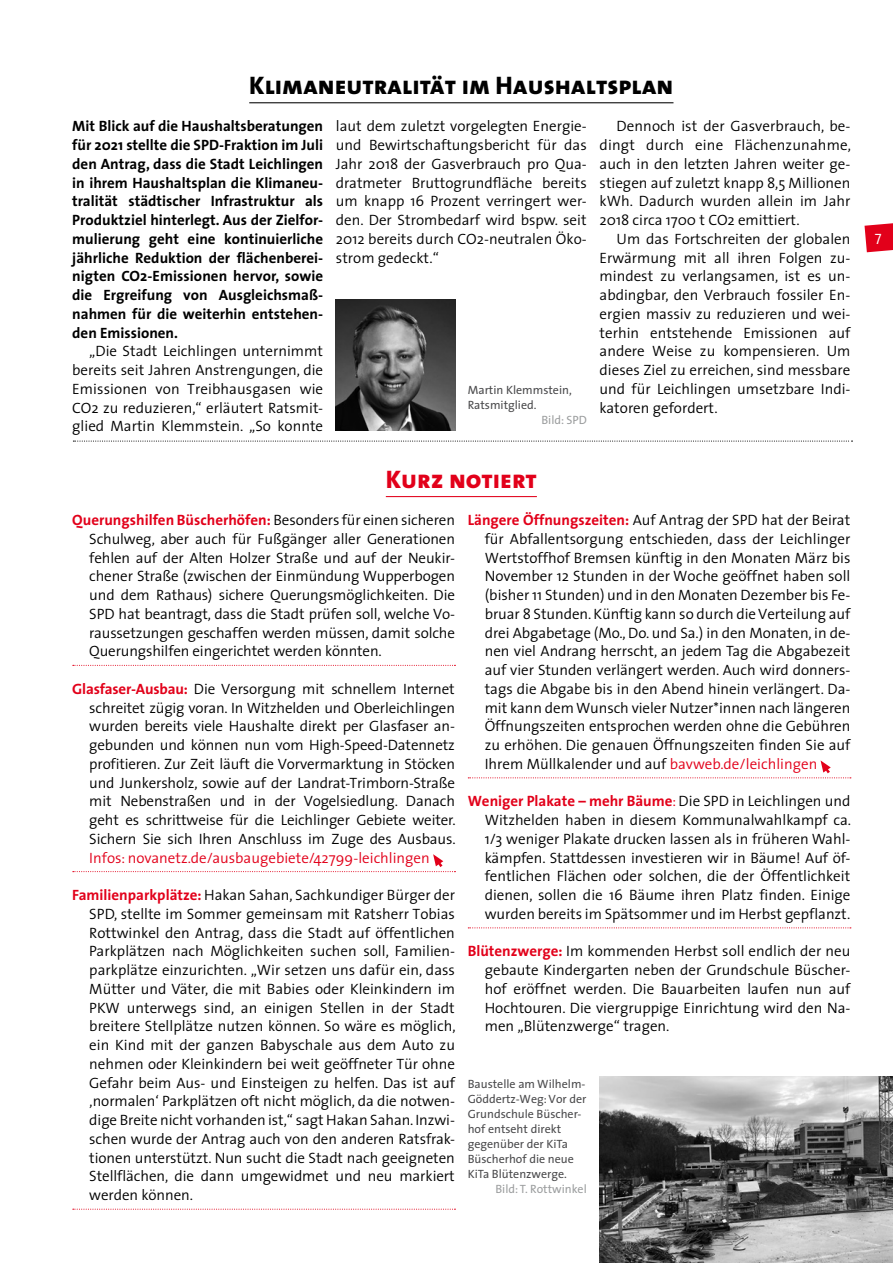
<style>
.page{position:relative;width:893px;height:1263px;background:#fff}
.page>*{position:absolute;margin:0;border:0;box-sizing:border-box;transform-origin:0 0}
.t1{font:25.5px "The Sans Extra Bold Caps";color:#000}
.t2{font:25.5px "The Sans Extra Bold Caps";color:#e2001a}
.t3{font:300 15px/18.8px "The Sans";color:#000;text-align:justify}
.t4{font:700 15px/18.8px "The Sans";color:#000;text-align:justify}
.t5{font:300 15px "The Sans";color:#e2001a}
.t6{font:15px "The Sans Semi Light Caps";color:#fff}
.t7{font:12px/15px "The Sans";color:#4b4b4d}
.t8{font:12px "The Sans";color:#9c9e9f}
.s1{font-weight:700;color:#e2001a}
.s2{color:#e2001a}
</style>
<div class="page">
<svg style="left:864px;top:223px;width:29px;height:29px"></svg>
<hr style="left:249px;top:102px;width:424px;height:1px;background:#000">
<svg style="left:73px;top:441px;width:779px;height:1px"></svg>
<img style="left:336px;top:300px;width:119px;height:131px">
<hr style="left:386px;top:496px;width:151px;height:1px;background:#e2001a">
<svg style="left:73px;top:665px;width:382px;height:1px"></svg>
<svg style="left:73px;top:1209px;width:382px;height:1px"></svg>
<svg style="left:73px;top:854px;width:382px;height:18px"></svg>
<svg style="left:468px;top:927px;width:383px;height:1px"></svg>
<svg style="left:468px;top:760px;width:383px;height:18px"></svg>
<img style="left:600px;top:1076px;width:293px;height:187px">
<h1 class="t1" style="left:249px;top:64px;width:426px">Klimaneutralität im Haushaltsplan</h1>
<p class="t4" style="left:72px;top:116px;width:252px">Mit Blick auf die Haushaltsberatungen für 2021 stellte die SPD-Fraktion im Juli den Antrag, dass die Stadt Leichlingen in ihrem Haushaltsplan die Klimaneu&shy;tralität städtischer Infrastruktur als Produktziel hinterlegt. Aus der Zielfor&shy;mulierung geht eine kontinuierliche jährliche Reduktion der flächenberei&shy;nigten CO2-Emissionen hervor, sowie die Ergreifung von Ausgleichsmaß&shy;nahmen für die weiterhin entstehen&shy;den Emissionen.</p>
<p class="t3" style="left:72px;top:341px;width:252px;text-indent:17px">„Die Stadt Leichlingen unternimmt bereits seit Jahren Anstrengungen, die Emissionen von Treibhausgasen wie CO2 zu reduzieren,“ erläutert Ratsmit&shy;glied Martin Klemmstein. „So konnte</p>
<p class="t3" style="left:336px;top:116px;width:252px">laut dem zuletzt vorgelegten Energie&shy;und Bewirtschaftungsbericht für das Jahr 2018 der Gasverbrauch pro Qua&shy;dratmeter Bruttogrundfläche bereits um knapp 16 Prozent verringert wer&shy;den. Der Strombedarf wird bspw. seit 2012 bereits durch CO2-neutralen Öko&shy;strom gedeckt.“</p>
<p class="t3" style="left:600px;top:116px;width:253px;text-indent:17px">Dennoch ist der Gasverbrauch, be&shy;dingt durch eine Flächenzunahme, auch in den letzten Jahren weiter ge&shy;stiegen auf zuletzt knapp 8,5 Millionen kWh. Dadurch wurden allein im Jahr 2018 circa 1700 t CO2 emittiert.</p>
<p class="t3" style="left:600px;top:229px;width:252px;text-indent:17px">Um das Fortschreiten der globalen Erwärmung mit all ihren Folgen zu&shy;mindest zu verlangsamen, ist es un&shy;abdingbar, den Verbrauch fossiler En&shy;ergien massiv zu reduzieren und wei&shy;terhin entstehende Emissionen auf andere Weise zu kompensieren. Um dieses Ziel zu erreichen, sind messbare und für Leichlingen umsetzbare Indi&shy;katoren gefordert.</p>
<p class="t7" style="left:468px;top:382px;width:105px">Martin Klemmstein,<br>Ratsmitglied.</p>
<p class="t8" style="left:541px;top:410px;width:47px">Bild: SPD</p>
<h1 class="t2" style="left:386px;top:457px;width:153px">Kurz notiert</h1>
<p class="t3" style="left:89px;top:510px;width:367px;text-indent:-17px"><span class="s1">Querungshilfen Büscherhöfen:</span> Besonders für einen sicheren Schulweg, aber auch für Fußgänger aller Generationen fehlen auf der Alten Holzer Straße und auf der Neukir&shy;chener Straße (zwischen der Einmündung Wupperbogen und dem Rathaus) sichere Querungsmöglichkeiten. Die SPD hat beantragt, dass die Stadt prüfen soll, welche Vo&shy;raussetzungen geschaffen werden müssen, damit solche Querungshilfen eingerichtet werden könnten.</p>
<p class="t3" style="left:89px;top:679px;width:368px;text-indent:-17px"><span class="s1">Glasfaser-Ausbau:</span> Die Versorgung mit schnellem Internet schreitet zügig voran. In Witzhelden und Oberleichlingen wurden bereits viele Haushalte direkt per Glasfaser an&shy;gebunden und können nun vom High-Speed-Datennetz profitieren. Zur Zeit läuft die Vorvermarktung in Stöcken und Junkersholz, sowie auf der Landrat-Trimborn-Straße mit Nebenstraßen und in der Vogelsiedlung. Danach geht es schrittweise für die Leichlinger Gebiete weiter.<br>Sichern Sie sich Ihren Anschluss im Zuge des Ausbaus.</p>
<p class="t5" style="left:89px;top:845px;width:342px">Infos: novanetz.de/ausbaugebiete/42799-leichlingen</p>
<p class="t3" style="left:89px;top:885px;width:368px;text-indent:-17px"><span class="s1">Familienparkplätze:</span> Hakan Sahan, Sachkundiger Bürger der SPD, stellte im Sommer gemeinsam mit Ratsherr Tobias Rottwinkel den Antrag, dass die Stadt auf öffentlichen Parkplätzen nach Möglichkeiten suchen soll, Familien&shy;parkplätze einzurichten. „Wir setzen uns dafür ein, dass Mütter und Väter, die mit Babies oder Kleinkindern im PKW unterwegs sind, an einigen Stellen in der Stadt breitere Stellplätze nutzen können. So wäre es möglich, ein Kind mit der ganzen Babyschale aus dem Auto zu nehmen oder Kleinkindern bei weit geöffneter Tür ohne Gefahr beim Aus- und Einsteigen zu helfen. Das ist auf ‚normalen‘ Parkplätzen oft nicht möglich, da die notwen&shy;dige Breite nicht vorhanden ist,“ sagt Hakan Sahan. Inzwi&shy;schen wurde der Antrag auch von den anderen Ratsfrak&shy;tionen unterstützt. Nun sucht die Stadt nach geeigneten Stellflächen, die dann umgewidmet und neu markiert werden können.</p>
<p class="t3" style="left:485px;top:510px;width:367px;text-indent:-17px"><span class="s1">Längere Öffnungszeiten:</span> Auf Antrag der SPD hat der Beirat für Abfallentsorgung entschieden, dass der Leichlinger Wertstoffhof Bremsen künftig in den Monaten März bis November 12 Stunden in der Woche geöffnet haben soll (bisher 11 Stunden) und in den Monaten Dezember bis Fe&shy;bruar 8 Stunden. Künftig kann so durch die Verteilung auf drei Abgabetage (Mo., Do. und Sa.) in den Monaten, in de&shy;nen viel Andrang herrscht, an jedem Tag die Abgabezeit auf vier Stunden verlängert werden. Auch wird donners&shy;tags die Abgabe bis in den Abend hinein verlängert. Da&shy;mit kann dem Wunsch vieler Nutzer*innen nach längeren Öffnungszeiten entsprochen werden ohne die Gebühren zu erhöhen. Die genauen Öffnungszeiten finden Sie auf Ihrem Müllkalender und auf <span class="s2">bavweb.de/leichlingen</span></p>
<p class="t3" style="left:485px;top:791px;width:368px;text-indent:-17px"><span class="s1">Weniger Plakate – mehr Bäume</span><span class="s2">:</span> Die SPD in Leichlingen und Witzhelden haben in diesem Kommunalwahlkampf ca.<br>1/3 weniger Plakate drucken lassen als in früheren Wahl&shy;kämpfen. Stattdessen investieren wir in Bäume! Auf öf&shy;fentlichen Flächen oder solchen, die der Öffentlichkeit dienen, sollen die 16 Bäume ihren Platz finden. Einige wurden bereits im Spätsommer und im Herbst gepflanzt.</p>
<p class="t3" style="left:485px;top:941px;width:367px;text-indent:-17px"><span class="s1">Blütenzwerge:</span> Im kommenden Herbst soll endlich der neu gebaute Kindergarten neben der Grundschule Büscher&shy;hof eröffnet werden. Die Bauarbeiten laufen nun auf Hochtouren. Die viergruppige Einrichtung wird den Na&shy;men „Blütenzwerge“ tragen.</p>
<p class="t7" style="left:468px;top:1076px;width:120px">Baustelle am Wilhelm-<br>Göddertz-Weg: Vor der<br>Grundschule Büscher&shy;hof entseht direkt gegenüber der KiTa<br>Büscherhof die neue<br>KiTa Blütenzwerge.</p>
<p class="t8" style="left:495px;top:1178px;width:93px">Bild: T. Rottwinkel</p>
<p class="t6" style="left:875px;top:230px;width:8px">7</p>
</div>
